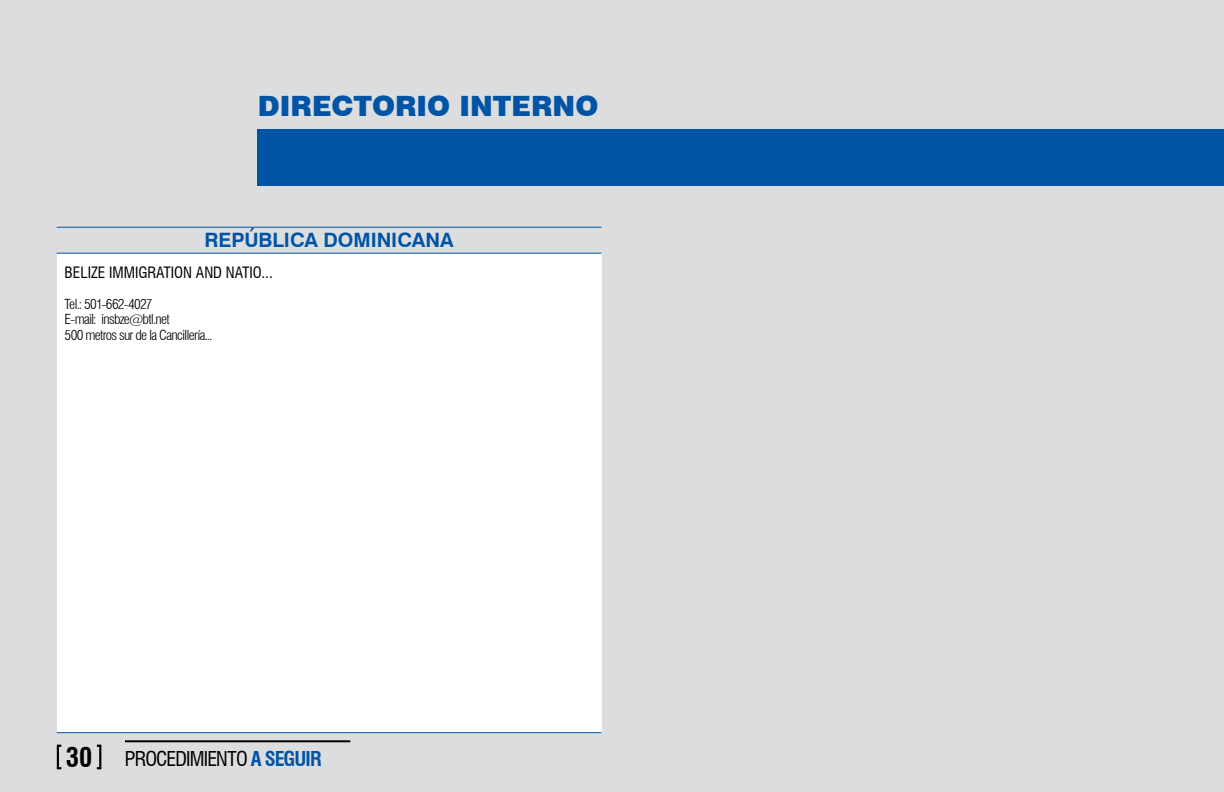
<style>
.page{position:relative;width:1224px;height:792px;background:#dcddde}
.page>*{position:absolute;margin:0;border:0;box-sizing:border-box;transform-origin:0 0}
.t1{font:900 28px "Swiss 721 BT";color:#0054a6}
.t2{font:condensed 20px "Swiss 721 BT";letter-spacing:-.045em;color:#000}
.t3{font:700 19.8px "Swiss 721 BT";color:#0054a6}
.t4{font:condensed 15.4px "Swiss 721 BT";color:#000}
.t5{font:300 condensed 13.6px/15.2px "Swiss 721 BT";letter-spacing:-.055em;color:#000;scale:1.07 1}
.s1{font-weight:700;font-size:26.4px}
.s2{font-weight:700;color:#0054a6}
</style>
<div class="page">
<div style="left:258px;top:129px;width:966px;height:57px;background:#0054a6"></div>
<div style="left:57px;top:745px;width:5px;height:24px;border:2px solid #000"></div>
<div style="left:96px;top:745px;width:5px;height:24px;border:2px solid #000"></div>
<hr style="left:125px;top:740px;width:225px;height:2px;background:#000">
<hr style="left:1223px;top:130px;width:1px;height:56px;background:#8394ca">
<div style="left:57px;top:253px;width:545px;height:479px;background:#fff"></div>
<hr style="left:57px;top:227px;width:545px;height:1px;background:#0054a6">
<hr style="left:57px;top:253px;width:545px;height:1px;background:#0054a6">
<hr style="left:57px;top:732px;width:545px;height:1px;background:#0054a6">
<h1 class="t1" style="left:258px;top:89px;width:342px">DIRECTORIO INTERNO</h1>
<h3 class="t3" style="left:205px;top:228px;width:14px">REPÚBLICA</h3>
<h3 class="t3" style="left:324px;top:228px;width:14px">DOMINICANA</h3>
<p class="t4" style="left:65px;top:263px;width:210px">BELIZE IMMIGRATION AND NATIO...</p>
<p class="t5" style="left:65px;top:297px;width:140px">Tel.: 501-662-4027<br>E-mail: insbze@btl.net<br>500 metros sur de la Cancillería...</p>
<h2 class="t2" style="left:66px;top:746px;width:257px"><span class="s1">30</span> PROCEDIMIENTO <span class="s2">A SEGUIR</span></h2>
</div>
